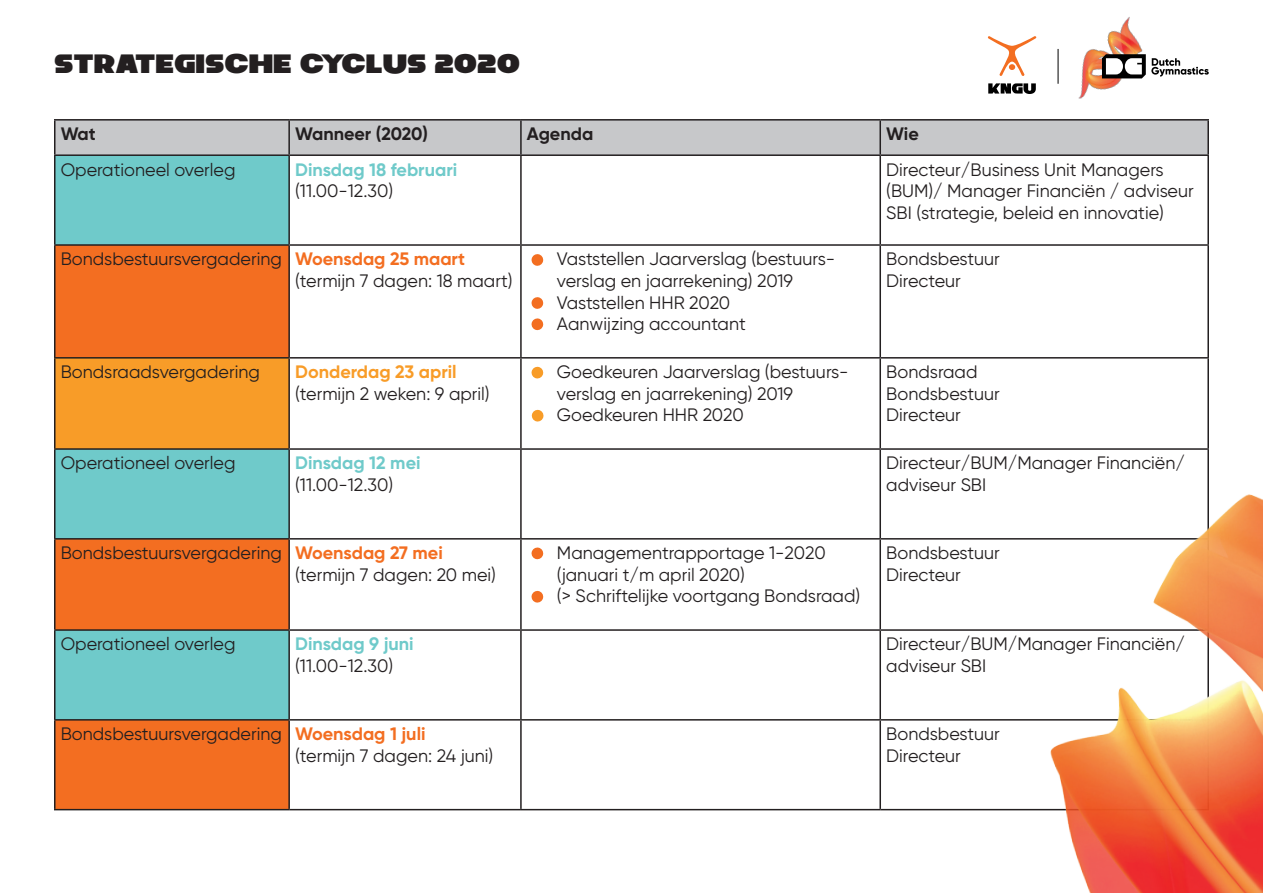
<style>
.page{position:relative;width:1263px;height:893px;background:#fff}
.page>*{position:absolute;margin:0;border:0;box-sizing:border-box;transform-origin:0 0}
.t1{font:27px "Zaius";color:#231f20}
.t2{font:18px/21.6px "Gilroy";color:#231f20}
.t3{font:700 18px/21.6px "Gilroy";color:#6fcaca}
.t4{font:700 18px "Gilroy";color:#f36e21}
.t5{font:700 18px "Gilroy";color:#231f20}
.t6{font:700 18px "Gilroy";color:#f89c28}
.s1{font-weight:400;color:#231f20}
.s2{font-weight:700;color:#6fcaca}
</style>
<div class="page">
<div style="left:56px;top:121px;width:1151px;height:33px;background:#c7c8ca"></div>
<div style="left:56px;top:156px;width:232px;height:88px;background:#6fcaca"></div>
<svg style="left:56px;top:246px;width:232px;height:563px;background:#c09061"></svg>
<div style="left:55px;top:358px;width:234px;height:91px;background:#f89c28"></div>
<hr style="left:54px;top:119px;width:235px;height:2px;background:#231f20">
<hr style="left:54px;top:121px;width:2px;height:33px;background:#231f20">
<hr style="left:289px;top:119px;width:232px;height:2px;background:#231f20">
<hr style="left:288px;top:121px;width:2px;height:33px;background:#231f20">
<hr style="left:521px;top:119px;width:359px;height:2px;background:#231f20">
<hr style="left:520px;top:121px;width:2px;height:33px;background:#231f20">
<hr style="left:880px;top:119px;width:329px;height:2px;background:#231f20">
<hr style="left:879px;top:121px;width:2px;height:33px;background:#231f20">
<hr style="left:1207px;top:121px;width:2px;height:33px;background:#231f20">
<hr style="left:54px;top:154px;width:235px;height:2px;background:#231f20">
<hr style="left:54px;top:156px;width:2px;height:88px;background:#231f20">
<hr style="left:289px;top:154px;width:232px;height:2px;background:#231f20">
<hr style="left:288px;top:156px;width:2px;height:88px;background:#231f20">
<hr style="left:521px;top:154px;width:359px;height:2px;background:#231f20">
<hr style="left:520px;top:156px;width:2px;height:88px;background:#231f20">
<hr style="left:880px;top:154px;width:329px;height:2px;background:#231f20">
<hr style="left:879px;top:156px;width:2px;height:88px;background:#231f20">
<hr style="left:1207px;top:156px;width:2px;height:88px;background:#231f20">
<hr style="left:54px;top:244px;width:235px;height:2px;background:#231f20">
<hr style="left:54px;top:246px;width:2px;height:111px;background:#231f20">
<hr style="left:289px;top:244px;width:232px;height:2px;background:#231f20">
<hr style="left:288px;top:246px;width:2px;height:111px;background:#231f20">
<hr style="left:521px;top:244px;width:359px;height:2px;background:#231f20">
<hr style="left:520px;top:246px;width:2px;height:111px;background:#231f20">
<hr style="left:880px;top:244px;width:329px;height:2px;background:#231f20">
<hr style="left:879px;top:246px;width:2px;height:111px;background:#231f20">
<hr style="left:1207px;top:246px;width:2px;height:111px;background:#231f20">
<hr style="left:54px;top:357px;width:235px;height:2px;background:#231f20">
<hr style="left:54px;top:359px;width:2px;height:89px;background:#231f20">
<hr style="left:289px;top:357px;width:232px;height:2px;background:#231f20">
<hr style="left:288px;top:359px;width:2px;height:89px;background:#231f20">
<hr style="left:521px;top:357px;width:359px;height:2px;background:#231f20">
<hr style="left:520px;top:359px;width:2px;height:89px;background:#231f20">
<hr style="left:54px;top:448px;width:235px;height:2px;background:#231f20">
<hr style="left:54px;top:450px;width:2px;height:88px;background:#231f20">
<hr style="left:289px;top:448px;width:232px;height:2px;background:#231f20">
<hr style="left:288px;top:450px;width:2px;height:88px;background:#231f20">
<hr style="left:521px;top:448px;width:359px;height:2px;background:#231f20">
<hr style="left:520px;top:450px;width:2px;height:88px;background:#231f20">
<hr style="left:54px;top:538px;width:235px;height:2px;background:#231f20">
<hr style="left:54px;top:540px;width:2px;height:89px;background:#231f20">
<hr style="left:289px;top:538px;width:232px;height:2px;background:#231f20">
<hr style="left:288px;top:540px;width:2px;height:89px;background:#231f20">
<hr style="left:521px;top:538px;width:359px;height:2px;background:#231f20">
<hr style="left:520px;top:540px;width:2px;height:89px;background:#231f20">
<hr style="left:54px;top:629px;width:235px;height:2px;background:#231f20">
<hr style="left:54px;top:631px;width:2px;height:88px;background:#231f20">
<hr style="left:289px;top:629px;width:232px;height:2px;background:#231f20">
<hr style="left:288px;top:631px;width:2px;height:88px;background:#231f20">
<hr style="left:521px;top:629px;width:359px;height:2px;background:#231f20">
<hr style="left:520px;top:631px;width:2px;height:88px;background:#231f20">
<hr style="left:54px;top:719px;width:235px;height:2px;background:#231f20">
<hr style="left:54px;top:721px;width:2px;height:88px;background:#231f20">
<hr style="left:289px;top:719px;width:232px;height:2px;background:#231f20">
<hr style="left:288px;top:721px;width:2px;height:88px;background:#231f20">
<hr style="left:521px;top:719px;width:359px;height:2px;background:#231f20">
<hr style="left:520px;top:721px;width:2px;height:88px;background:#231f20">
<hr style="left:54px;top:809px;width:235px;height:1px;background:#231f20">
<hr style="left:289px;top:809px;width:232px;height:1px;background:#231f20">
<hr style="left:521px;top:809px;width:359px;height:1px;background:#231f20">
<svg style="left:531px;top:254px;width:13px;height:12px"></svg>
<svg style="left:531px;top:297px;width:13px;height:12px"></svg>
<svg style="left:531px;top:318px;width:13px;height:13px"></svg>
<svg style="left:531px;top:366px;width:13px;height:13px"></svg>
<svg style="left:531px;top:409px;width:13px;height:13px"></svg>
<svg style="left:531px;top:547px;width:13px;height:13px"></svg>
<svg style="left:531px;top:590px;width:13px;height:13px"></svg>
<img style="left:603px;top:277px;width:660px;height:616px">
<img style="left:1036px;top:17px;width:107px;height:82px">
<svg style="left:1102px;top:54px;width:107px;height:24px"></svg>
<hr style="left:1058px;top:49px;width:1px;height:35px;background:#000">
<svg style="left:988px;top:36px;width:48px;height:40px"></svg>
<svg style="left:988px;top:83px;width:48px;height:11px"></svg>
<p class="t1" style="left:54px;top:47px;width:467px">STRATEGISCHE CYCLUS 2020</p>
<p class="t5" style="left:61px;top:123px;width:37px">Wat</p>
<p class="t5" style="left:295px;top:123px;width:134px">Wanneer (2020)</p>
<p class="t5" style="left:527px;top:123px;width:68px">Agenda</p>
<p class="t5" style="left:886px;top:123px;width:34px">Wie</p>
<p class="t2" style="left:61px;top:158px;width:176px">Operationeel overleg</p>
<p class="t3" style="left:295px;top:158px;width:164px">Dinsdag 18 februari <span class="s1">(11.00-12.30)</span></p>
<p class="t2" style="left:886px;top:158px;width:309px">Directeur/Business Unit Managers (BUM)/ Manager Financiën / adviseur<br>SBI (strategie, beleid en innovatie)</p>
<p class="t2" style="left:61px;top:248px;width:223px">Bondsbestuursvergadering</p>
<p class="t4" style="left:295px;top:248px;width:172px">Woensdag 25 maart</p>
<p class="t2" style="left:295px;top:270px;width:219px">(termijn 7 dagen: 18 maart)</p>
<p class="t2" style="left:557px;top:248px;width:280px">Vaststellen Jaarverslag (bestuurs&shy;verslag en jaarrekening) 2019</p>
<p class="t2" style="left:557px;top:291px;width:175px">Vaststellen HHR 2020</p>
<p class="t2" style="left:557px;top:313px;width:190px">Aanwijzing accountant</p>
<p class="t2" style="left:886px;top:248px;width:115px">Bondsbestuur</p>
<p class="t2" style="left:886px;top:270px;width:76px">Directeur</p>
<p class="t2" style="left:61px;top:361px;width:201px">Bondsraadsvergadering</p>
<p class="t6" style="left:295px;top:361px;width:163px">Donderdag 23 april</p>
<p class="t2" style="left:295px;top:383px;width:196px">(termijn 2 weken: 9 april)</p>
<p class="t2" style="left:557px;top:361px;width:293px">Goedkeuren Jaarverslag (bestuurs&shy;verslag en jaarrekening) 2019</p>
<p class="t2" style="left:557px;top:404px;width:188px">Goedkeuren HHR 2020</p>
<p class="t2" style="left:886px;top:361px;width:93px">Bondsraad</p>
<p class="t2" style="left:886px;top:383px;width:115px">Bondsbestuur</p>
<p class="t2" style="left:886px;top:404px;width:76px">Directeur</p>
<p class="t2" style="left:61px;top:452px;width:176px">Operationeel overleg</p>
<p class="t2" style="left:295px;top:452px;width:127px"><span class="s2">Dinsdag 12 mei </span>(11.00-12.30)</p>
<p class="t2" style="left:886px;top:452px;width:300px">Directeur/BUM/Manager Financiën/ adviseur SBI</p>
<p class="t2" style="left:61px;top:542px;width:223px">Bondsbestuursvergadering</p>
<p class="t4" style="left:295px;top:542px;width:149px">Woensdag 27 mei</p>
<p class="t2" style="left:295px;top:564px;width:202px">(termijn 7 dagen: 20 mei)</p>
<p class="t2" style="left:557px;top:542px;width:270px">Managementrapportage 1-2020</p>
<p class="t2" style="left:557px;top:564px;width:190px">(januari t/m april 2020)</p>
<p class="t2" style="left:557px;top:585px;width:305px">(&gt; Schriftelijke voortgang Bondsraad)</p>
<p class="t2" style="left:886px;top:542px;width:115px">Bondsbestuur</p>
<p class="t2" style="left:886px;top:564px;width:76px">Directeur</p>
<p class="t2" style="left:61px;top:633px;width:176px">Operationeel overleg</p>
<p class="t3" style="left:295px;top:633px;width:120px">Dinsdag 9 juni</p>
<p class="t2" style="left:295px;top:655px;width:100px">(11.00-12.30)</p>
<p class="t2" style="left:886px;top:633px;width:300px">Directeur/BUM/Manager Financiën/ adviseur SBI</p>
<p class="t2" style="left:61px;top:723px;width:223px">Bondsbestuursvergadering</p>
<p class="t4" style="left:295px;top:723px;width:132px">Woensdag 1 juli</p>
<p class="t2" style="left:295px;top:745px;width:200px">(termijn 7 dagen: 24 juni)</p>
<p class="t2" style="left:886px;top:723px;width:115px">Bondsbestuur</p>
<p class="t2" style="left:886px;top:745px;width:76px">Directeur</p>
</div>
